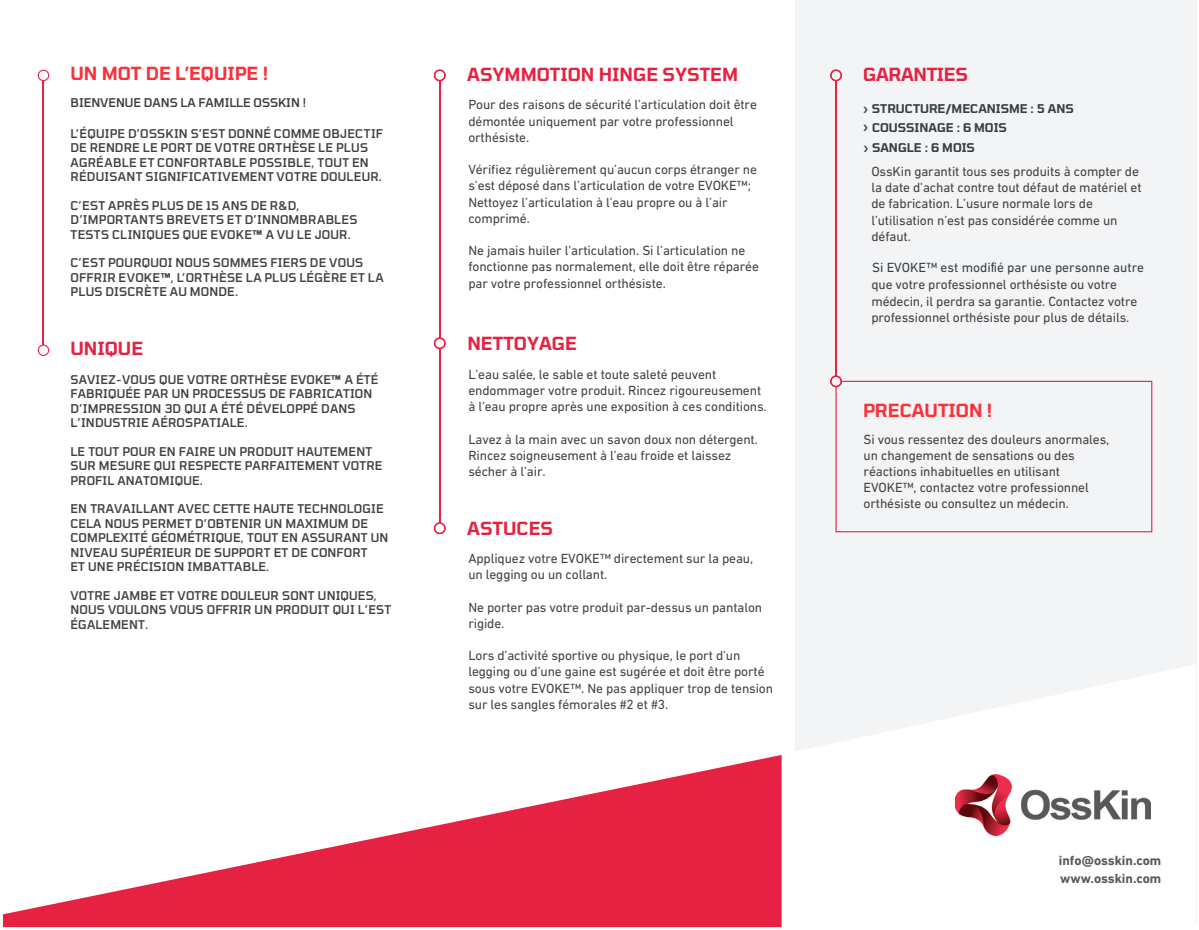
<style>
.page{position:relative;width:1199px;height:930px;background:#fff}
.page>*{position:absolute;margin:0;border:0;box-sizing:border-box;transform-origin:0 0}
.t1{font:600 18px "Tomorrow";color:#e62242}
.t2{font:600 18px "Tomorrow";color:#fb313a}
.t3{font:600 18px "Tomorrow";letter-spacing:-.02em;color:#e62242}
.t4{font:13.5px/16.2px "DIN Next LT Pro";letter-spacing:-.01em;color:#414042}
.t5{font:13.5px "DIN Next LT Pro";color:#3a3e40}
.t6{font:700 13.5px/18px "DIN Next LT Pro";color:#595959}
.t7{font:500 12px/14.4px "Tomorrow";letter-spacing:.015em;color:#414042}
.t8{font:600 12px "Tomorrow";color:#3a3e40}
.t9{font:500 12px "Tomorrow";color:#3a3e40}
.s1{font-weight:500}
.s2{font-weight:500;color:#414042}
.s3{font-family:"Liberation Sans"}
</style>
<div class="page">
<div style="left:795px;top:0;width:401px;height:923px;background:#f3f4f5"></div>
<svg style="left:2px;top:665px;width:1193px;height:262px;fill:#fff"></svg>
<svg style="left:3px;top:755px;width:778px;height:172px;fill:#e62242"></svg>
<img style="left:954px;top:775px;width:195px;height:60px">
<hr style="left:439px;top:75px;width:1px;height:448px;background:#e62242">
<hr style="left:835px;top:75px;width:1px;height:306px;background:#e62242">
<svg style="left:835px;top:381px;width:316px;height:151px"></svg>
<svg style="left:434px;top:69px;width:11px;height:12px"></svg>
<svg style="left:830px;top:69px;width:11px;height:12px"></svg>
<svg style="left:830px;top:375px;width:11px;height:12px"></svg>
<svg style="left:434px;top:337px;width:11px;height:12px"></svg>
<svg style="left:434px;top:522px;width:11px;height:12px"></svg>
<hr style="left:43px;top:75px;width:1px;height:275px;background:#e62242">
<svg style="left:38px;top:70px;width:11px;height:11px"></svg>
<svg style="left:38px;top:344px;width:11px;height:12px"></svg>
<h1 class="t2" style="left:70px;top:58px;width:199px">UN MOT DE L’EQUIPE !</h1>
<h1 class="t1" style="left:467px;top:60px;width:272px">ASYMMOTION HINGE SYSTEM</h1>
<h1 class="t3" style="left:863px;top:60px;width:106px">GARANTIES</h1>
<p class="t9" style="left:70px;top:93px;width:237px">BIENVENUE DANS LA FAMILLE OSSKIN !</p>
<p class="t7" style="left:70px;top:125px;width:314px">L’ÉQUIPE D’OSSKIN S’EST DONNÉ COMME OBJECTIF DE RENDRE LE PORT DE VOTRE ORTHÈSE LE PLUS AGRÉABLE ET CONFORTABLE POSSIBLE, TOUT EN RÉDUISANT SIGNIFICATIVEMENT VOTRE DOULEUR.</p>
<p class="t7" style="left:70px;top:197px;width:288px">C’EST APRÈS PLUS DE 15 ANS DE R&amp;D,<br>D’IMPORTANTS BREVETS ET D’INNOMBRABLES<br>TESTS CLINIQUES QUE EVOKE™ A VU LE JOUR.</p>
<p class="t7" style="left:70px;top:254px;width:315px">C’EST POURQUOI NOUS SOMMES FIERS DE VOUS<br>OFFRIR EVOKE™, L’ORTHÈSE LA PLUS LÉGÈRE ET LA<br>PLUS DISCRÈTE AU MONDE.</p>
<p class="t4" style="left:468px;top:96px;width:290px">Pour des raisons de sécurité l’articulation doit être démontée uniquement par votre professionnel orthésiste.</p>
<p class="t4" style="left:468px;top:161px;width:290px">Vérifiez régulièrement qu’aucun corps étranger ne s’est déposé dans l’articulation de votre EVOKE™; Nettoyez l’articulation à l’eau propre ou à l’air comprimé.</p>
<p class="t4" style="left:468px;top:242px;width:292px">Ne jamais huiler l’articulation. Si l’articulation ne fonctionne pas normalement, elle doit être réparée par votre professionnel orthésiste.</p>
<p class="t8" style="left:862px;top:99px;width:212px"><span class="s1">›</span> STRUCTURE/MECANISME : 5 ANS</p>
<p class="t8" style="left:871px;top:118px;width:136px">COUSSINAGE : 6 MOIS</p>
<p class="t9" style="left:862px;top:117px;width:6px">›</p>
<p class="t8" style="left:863px;top:138px;width:113px"><span class="s2">›</span> SANGLE : 6 MOIS</p>
<p class="t4" style="left:871px;top:163px;width:272px">OssKin garantit tous ses produits à compter de la date d’achat contre tout défaut de matériel et de fabrication. L’usure normale lors de l’utilisation n’est pas considérée comme un défaut.</p>
<p class="t4" style="left:871px;top:277px;width:267px">que votre professionnel orthésiste ou votre médecin, il perdra sa garantie. Contactez votre professionnel orthésiste pour plus de détails.</p>
<p class="t5" style="left:871px;top:260px;width:273px">Si EVOKE™ est modi<span class="s3">f</span>ié par une personne autre</p>
<h1 class="t1" style="left:70px;top:333px;width:74px">UNIQUE</h1>
<h1 class="t1" style="left:467px;top:328px;width:111px">NETTOYAGE</h1>
<p class="t7" style="left:70px;top:371px;width:309px">SAVIEZ-VOUS QUE VOTRE ORTHÈSE EVOKE™ A ÉTÉ FABRIQUÉE PAR UN PROCESSUS DE FABRICATION D’IMPRESSION 3D QUI A ÉTÉ DÉVELOPPÉ DANS L’INDUSTRIE AÉROSPATIALE.</p>
<p class="t7" style="left:70px;top:443px;width:313px">LE TOUT POUR EN FAIRE UN PRODUIT HAUTEMENT<br>SUR MESURE QUI RESPECTE PARFAITEMENT VOTRE<br>PROFIL ANATOMIQUE.</p>
<p class="t7" style="left:70px;top:500px;width:319px">EN TRAVAILLANT AVEC CETTE HAUTE TECHNOLOGIE CELA NOUS PERMET D’OBTENIR UN MAXIMUM DE COMPLEXITÉ GÉOMÉTRIQUE, TOUT EN ASSURANT UN NIVEAU SUPÉRIEUR DE SUPPORT ET DE CONFORT<br>ET UNE PRÉCISION IMBATTABLE.</p>
<p class="t7" style="left:70px;top:587px;width:322px">VOTRE JAMBE ET VOTRE DOULEUR SONT UNIQUES,<br>NOUS VOULONS VOUS OFFRIR UN PRODUIT QUI L’EST<br>ÉGALEMENT.</p>
<p class="t4" style="left:468px;top:366px;width:300px">L’eau salée, le sable et toute saleté peuvent endommager votre produit. Rincez rigoureusement à l’eau propre après une exposition à ces conditions.</p>
<p class="t4" style="left:468px;top:431px;width:291px">Lavez à la main avec un savon doux non détergent.<br>Rincez soigneusement à l’eau froide et laissez sécher à l’air.</p>
<h1 class="t1" style="left:467px;top:513px;width:87px">ASTUCES</h1>
<p class="t4" style="left:468px;top:550px;width:286px">Appliquez votre EVOKE™ directement sur la peau, un legging ou un collant.</p>
<p class="t4" style="left:468px;top:599px;width:295px">Ne porter pas votre produit par-dessus un pantalon rigide.</p>
<p class="t4" style="left:468px;top:647px;width:306px">Lors d’activité sportive ou physique, le port d’un legging ou d’une gaine est sugérée et doit être porté sous votre EVOKE™. Ne pas appliquer trop de tension sur les sangles fémorales #2 et #3.</p>
<h1 class="t2" style="left:862px;top:396px;width:131px">PRECAUTION !</h1>
<p class="t4" style="left:863px;top:431px;width:247px">Si vous ressentez des douleurs anormales, un changement de sensations ou des réactions inhabituelles en utilisant EVOKE™, contactez votre professionnel orthésiste ou consultez un médecin.</p>
<p class="t6" style="left:1058px;top:851px;width:104px">info@osskin.com www.osskin.com</p>
</div>
